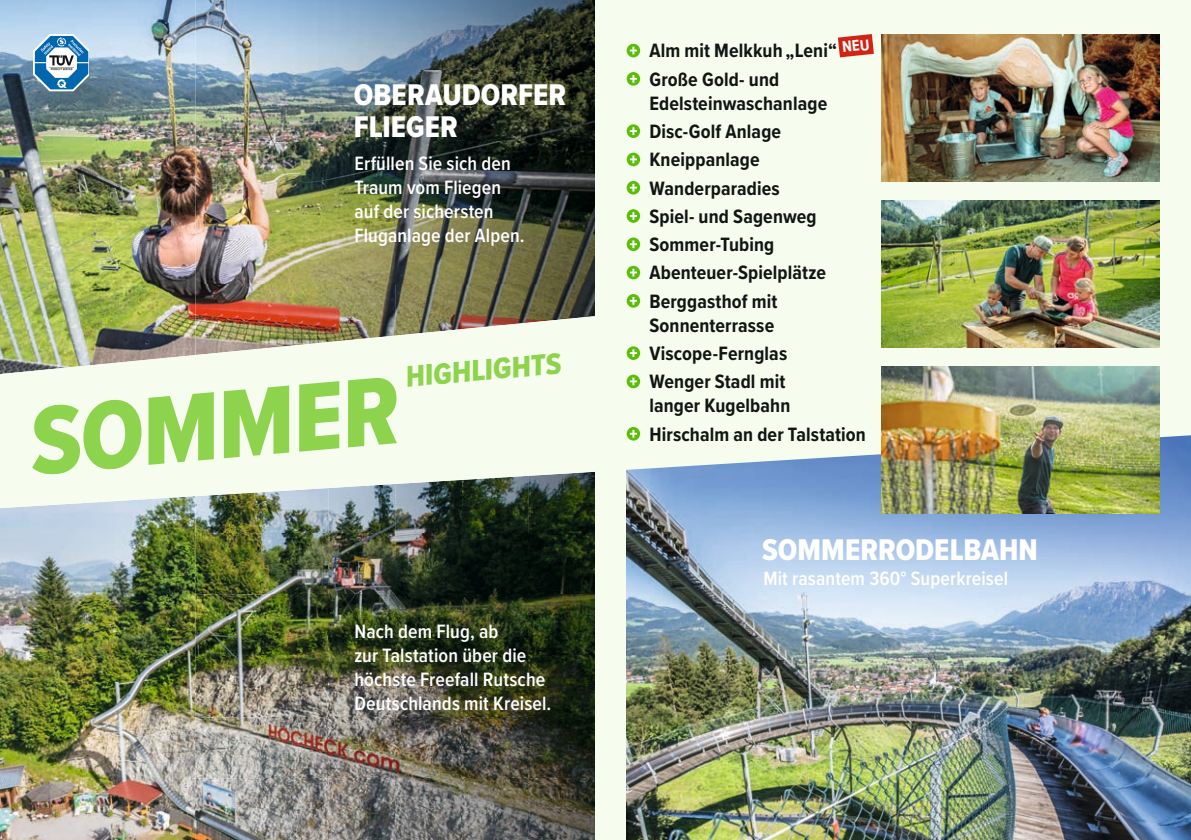
<style>
.page{position:relative;width:1191px;height:840px;background:#fff}
.page>*{position:absolute;margin:0;border:0;box-sizing:border-box;transform-origin:0 0}
.t1{font:100px "Proxima Nova Cond Extrabld";color:#8dd34d}
.t2{font:31px/32px "Proxima Nova Cond Extrabld";color:#fff}
.t3{font:31px "Proxima Nova Cond Extrabld";color:#8dd34d}
.t4{font:700 20px/28.2px "Proxima Nova Cond";letter-spacing:.005em;color:#131413}
.t5{font:600 20px/24px "Proxima Nova Cond";letter-spacing:.005em;color:#fff}
</style>
<div class="page">
<img style="left:0;top:508px;width:195px;height:331px">
<img style="left:0;top:0;width:195px;height:258px">
<img style="left:195px;top:0;width:400px;height:258px">
<img style="left:195px;top:508px;width:67px;height:331px">
<img style="left:262px;top:508px;width:66px;height:331px">
<img style="left:328px;top:508px;width:67px;height:331px">
<img style="left:395px;top:508px;width:67px;height:331px">
<img style="left:462px;top:508px;width:67px;height:331px">
<img style="left:529px;top:508px;width:66px;height:331px">
<div style="left:595px;top:0;width:596px;height:839px;background:#f6fdef"></div>
<img style="left:626px;top:508px;width:565px;height:331px">
<img style="left:0;top:258px;width:1191px;height:250px">
<svg style="left:626px;top:44px;width:14px;height:13px"></svg>
<svg style="left:630px;top:47px;width:7px;height:7px"></svg>
<svg style="left:626px;top:72px;width:14px;height:14px"></svg>
<svg style="left:630px;top:75px;width:7px;height:8px"></svg>
<svg style="left:626px;top:124px;width:14px;height:14px"></svg>
<svg style="left:630px;top:127px;width:7px;height:8px"></svg>
<svg style="left:626px;top:152px;width:14px;height:14px"></svg>
<svg style="left:630px;top:155px;width:7px;height:8px"></svg>
<svg style="left:626px;top:181px;width:14px;height:13px"></svg>
<svg style="left:630px;top:184px;width:7px;height:7px"></svg>
<div style="left:626px;top:209px;width:14px;height:14px;background:#58be08;border-radius:50%"></div>
<svg style="left:630px;top:212px;width:7px;height:8px"></svg>
<svg style="left:626px;top:237px;width:14px;height:14px"></svg>
<svg style="left:630px;top:240px;width:7px;height:8px"></svg>
<svg style="left:626px;top:265px;width:14px;height:14px"></svg>
<svg style="left:630px;top:268px;width:7px;height:8px"></svg>
<svg style="left:626px;top:294px;width:14px;height:13px"></svg>
<svg style="left:630px;top:297px;width:7px;height:7px"></svg>
<svg style="left:626px;top:346px;width:14px;height:14px"></svg>
<svg style="left:630px;top:349px;width:7px;height:8px"></svg>
<svg style="left:626px;top:374px;width:14px;height:14px"></svg>
<svg style="left:630px;top:377px;width:7px;height:8px"></svg>
<svg style="left:626px;top:426px;width:14px;height:14px"></svg>
<svg style="left:630px;top:429px;width:7px;height:8px"></svg>
<img style="left:882px;top:366px;width:277px;height:147px">
<img style="left:882px;top:200px;width:277px;height:147px">
<img style="left:882px;top:34px;width:277px;height:147px">
<svg style="left:33px;top:34px;width:55px;height:57px"></svg>
<div style="left:32px;top:375px;width:365px;height:101px;background:#f6fdef"></div>
<div style="left:407px;top:352px;width:154px;height:35px;background:#f6fdef"></div>
<svg style="left:838px;top:34px;width:36px;height:23px"></svg>
<h2 class="t2" style="left:354px;top:78px;width:214px">OBERAUDORFER<br>FLIEGER</h2>
<p class="t5" style="left:354px;top:151px;width:172px">Erfüllen Sie sich den<br>Traum vom Fliegen auf der sichersten<br>Fluganlage der Alpen.</p>
<h1 class="t1" style="left:22px;top:368px;width:372px;rotate:-5deg">SOMMER</h1>
<h2 class="t3" style="left:403px;top:354px;width:158px;rotate:-5deg">HIGHLIGHTS</h2>
<p class="t5" style="left:354px;top:618px;width:198px">Nach dem Flug, ab<br>zur Talstation über die höchste Freefall Rutsche<br>Deutschlands mit Kreisel.</p>
<p class="t4" style="left:649px;top:36px;width:189px">Alm mit Melkkuh „Leni“</p>
<p class="t4" style="left:649px;top:66px;width:179px;line-height:24px">Große Gold- und<br>Edelsteinwaschanlage</p>
<p class="t4" style="left:649px;top:117px;width:178px">Disc-Golf Anlage<br>Kneippanlage<br>Wanderparadies<br>Spiel- und Sagenweg<br>Sommer-Tubing<br>Abenteuer-Spielplätze<br>Berggasthof mit</p>
<p class="t4" style="left:649px;top:310px;width:139px">Sonnenterrasse<br>Viscope-Fernglas<br>Wenger Stadl mit</p>
<p class="t4" style="left:649px;top:391px;width:218px">langer Kugelbahn<br>Hirschalm an der Talstation</p>
<h2 class="t2" style="left:762px;top:532px;width:277px">SOMMERRODELBAHN</h2>
<p class="t5" style="left:763px;top:565px;width:246px">Mit rasantem 360° Superkreisel</p>
</div>
